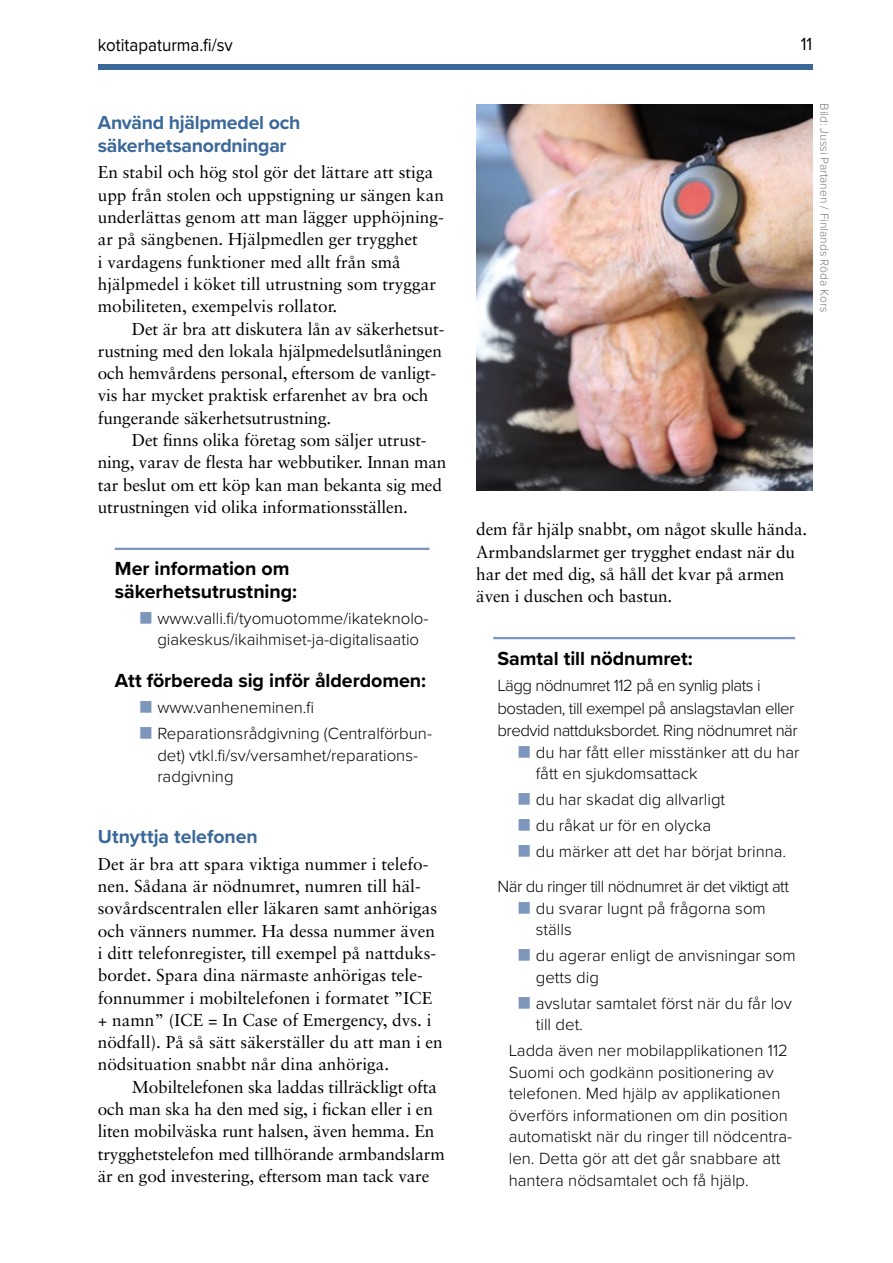
<style>
.page{position:relative;width:893px;height:1263px;background:#fff}
.page>*{position:absolute;margin:0;border:0;box-sizing:border-box;transform-origin:0 0}
.t1{font:700 19.65px/22.4px "Proxima Nova";letter-spacing:-.005em;color:#000}
.t2{font:700 19.5px/22.4px "Proxima Nova";letter-spacing:-.015em;color:#3a6898}
.t3{font:18.15px "Proxima Nova";color:#000;scale:.93 1}
.t4{font:17.25px/22.4px "Sabon";letter-spacing:-.01em;color:#000}
.t5{font:300 16.8px/21.6px "Proxima Nova";color:#000}
.t6{font:300 16.8px/21.6px "Proxima Nova";letter-spacing:-.03em;color:#000}
.t7{font:300 12px "Proxima Nova";color:#797a7d}
</style>
<div class="page">
<div style="left:98px;top:64px;width:714px;height:5px;background:#3a6898"></div>
<hr style="left:115px;top:548px;width:314px;height:2px;background:#7c96bc">
<hr style="left:493px;top:637px;width:302px;height:2px;background:#7c96bc">
<img style="left:476px;top:104px;width:336px;height:387px">
<p class="t3" style="left:98px;top:31px;width:147px">kotitapaturma.fi/sv</p>
<p class="t3" style="left:801px;top:31px;width:14px">11</p>
<p class="t2" style="left:98px;top:111px;width:204px">Använd hjälpmedel och säkerhetsanordningar</p>
<p class="t4" style="left:98px;top:161px;width:348px">En stabil och hög stol gör det lättare att stiga upp från stolen och uppstigning ur sängen kan underlättas genom att man lägger upphöjning&shy;ar på sängbenen. Hjälpmedlen ger trygghet<br>i vardagens funktioner med allt från små hjälpmedel i köket till utrustning som tryggar mobiliteten, exempelvis rollator.</p>
<p class="t4" style="left:98px;top:317px;width:348px;text-indent:34px">Det är bra att diskutera lån av säkerhetsut&shy;rustning med den lokala hjälpmedelsutlåningen och hemvårdens personal, eftersom de vanligt&shy;vis har mycket praktisk erfarenhet av bra och fungerande säkerhetsutrustning.</p>
<p class="t4" style="left:98px;top:429px;width:350px;text-indent:34px">Det finns olika företag som säljer utrust&shy;ning, varav de flesta har webbutiker. Innan man tar beslut om ett köp kan man bekanta sig med utrustningen vid olika informationsställen.</p>
<p class="t1" style="left:115px;top:557px;width:184px">Mer information om säkerhetsutrustning:</p>
<p class="t5" style="left:157px;top:606px;width:273px">www.valli.fi/tyomuotomme/ikateknolo&shy;giakeskus/ikaihmiset-ja-digitalisaatio</p>
<p class="t1" style="left:115px;top:669px;width:313px">Att förbereda sig inför ålderdomen:</p>
<p class="t5" style="left:157px;top:694px;width:276px;line-height:25.8px">www.vanheneminen.fi<br>Reparationsrådgivning (Centralförbun-</p>
<p class="t5" style="left:157px;top:743px;width:262px">det) vtkl.fi/sv/versamhet/reparations&shy;radgivning</p>
<p class="t2" style="left:98px;top:825px;width:161px">Utnyttja telefonen</p>
<p class="t4" style="left:98px;top:852px;width:347px">Det är bra att spara viktiga nummer i telefo&shy;nen. Sådana är nödnumret, numren till häl&shy;sovårdscentralen eller läkaren samt anhörigas och vänners nummer. Ha dessa nummer även i ditt telefonregister, till exempel på nattduks&shy;bordet. Spara dina närmaste anhörigas tele&shy;fonnummer i mobiltelefonen i formatet ”ICE + namn” (ICE = In Case of Emergency, dvs. i nödfall). På så sätt säkerställer du att man i en nödsituation snabbt når dina anhöriga.</p>
<p class="t4" style="left:98px;top:1075px;width:348px;text-indent:34px">Mobiltelefonen ska laddas tillräckligt ofta och man ska ha den med sig, i fickan eller i en liten mobilväska runt halsen, även hemma. En trygghetstelefon med tillhörande armbandslarm är en god investering, eftersom man tack vare</p>
<p class="t7" style="left:833px;top:103px;width:210px;rotate:90deg">Bild: Jussi Partanen / Finlands Röda Kors</p>
<p class="t4" style="left:476px;top:518px;width:332px">dem får hjälp snabbt, om något skulle hända.<br>Armbandslarmet ger trygghet endast när du har det med dig, så håll det kvar på armen även i duschen och bastun.</p>
<p class="t1" style="left:497px;top:646px;width:197px">Samtal till nödnumret:</p>
<p class="t6" style="left:497px;top:674px;width:265px">Lägg nödnumret 112 på en synlig plats i</p>
<p class="t6" style="left:497px;top:696px;width:299px">bostaden, till exempel på anslagstavlan eller</p>
<p class="t6" style="left:497px;top:718px;width:302px">bredvid nattduksbordet. Ring nödnumret när</p>
<p class="t5" style="left:536px;top:740px;width:265px">du har fått eller misstänker att du har</p>
<p class="t5" style="left:536px;top:762px;width:163px">fått en sjukdomsattack</p>
<p class="t5" style="left:536px;top:785px;width:252px;line-height:25.8px">du har skadat dig allvarligt<br>du råkat ur för en olycka<br>du märker att det har börjat brinna.</p>
<p class="t6" style="left:536px;top:875px;width:255px;text-indent:-38px">När du ringer till nödnumret är det viktigt att du svarar lugnt på frågorna som ställs</p>
<p class="t5" style="left:536px;top:944px;width:261px">du agerar enligt de anvisningar som getts dig</p>
<p class="t5" style="left:536px;top:991px;width:258px">avslutar samtalet först när du får lov till det.</p>
<p class="t5" style="left:509px;top:1039px;width:285px">Ladda även ner mobilapplikationen 112<br>Suomi och godkänn positionering av telefonen. Med hjälp av applikationen överförs informationen om din position automatiskt när du ringer till nödcentra&shy;len. Detta gör att det går snabbare att hantera nödsamtalet och få hjälp.</p>
</div>
